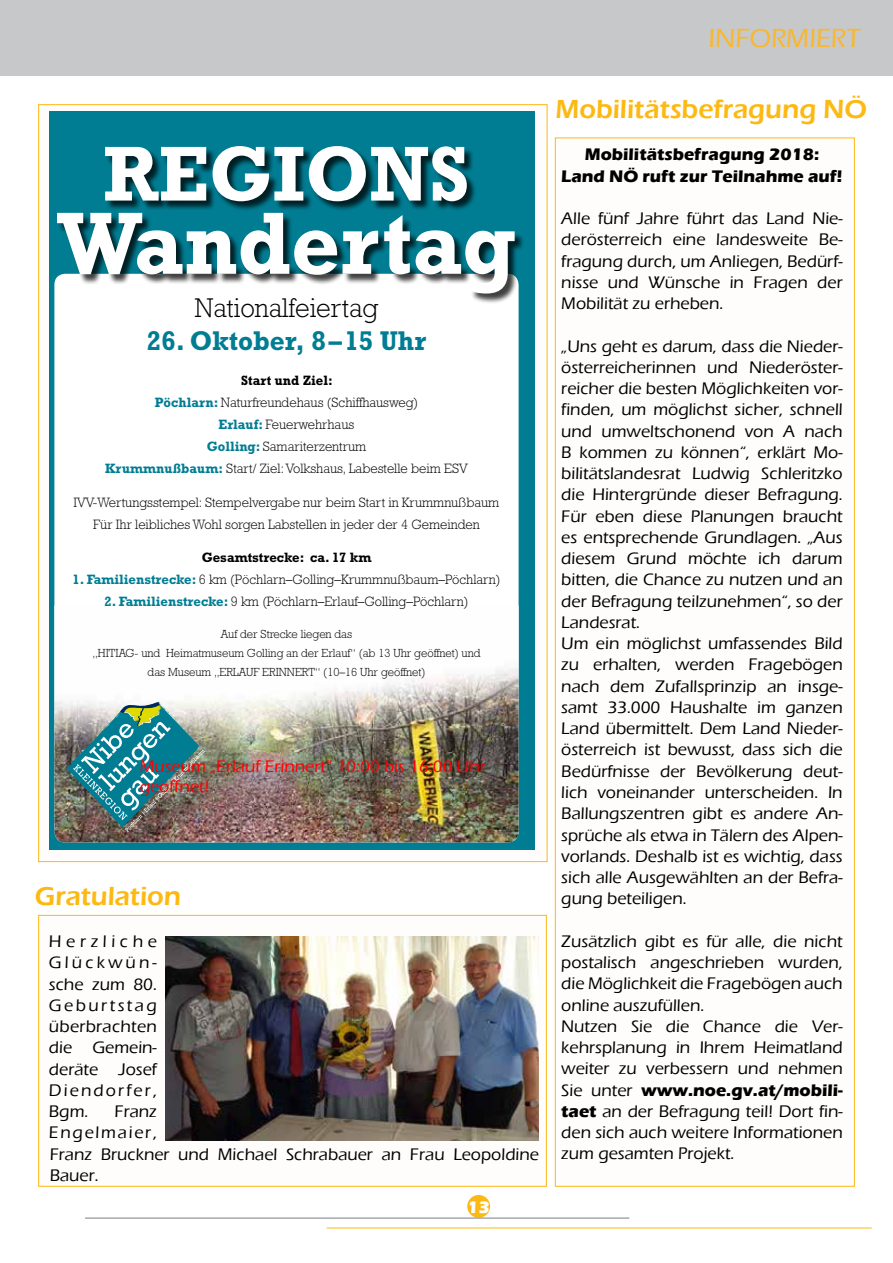
<style>
.page{position:relative;width:893px;height:1263px;background:#fff}
.page>*{position:absolute;margin:0;border:0;box-sizing:border-box;transform-origin:0 0}
.t1{font:700 89.7px "Rockwell";color:#fff;scale:.96 1}
.t2{font:700 79.05px "Rockwell";color:#fff;scale:.96 1}
.t3{font:700 27.45px "Rockwell";color:#007d93;scale:.96 1}
.t4{font:300 27.45px "Rockwell";color:#000;scale:.96 1}
.t5{font:600 27px "Eras ITC";color:#fdb913}
.t6{font:500 27px "Eras ITC";color:#fbb729}
.t7{font:500 17.25px/21.3px "Eras ITC";color:#000}
.t8{font:700 17.25px/21.3px "Eras ITC";color:#000;text-align:center}
.t9{font:500 17.25px/20.7px "Eras ITC";color:#f00}
.t10{font:500 17.25px/21.3px "Eras ITC";letter-spacing:.1em;color:#000;text-align:right}
.t11{font:700 17.25px "Eras ITC";color:#fff}
.t12{font:300 13.8px/22px "Rockwell";color:#000;text-align:center;scale:.96 1}
.t13{font:700 13.8px "Rockwell";color:#000;scale:.96 1}
.t14{font:300 11.85px/19.2px "Rockwell";color:#000;text-align:center;scale:.96 1}
.s1{font-weight:700}
.s2{font-weight:700;color:#007d93}
</style>
<div class="page">
<div style="left:0;top:0;width:893px;height:75px;background:#c7c8ca"></div>
<div style="left:467px;top:1195px;width:23px;height:23px;background:#fdb913;border-radius:50%"></div>
<hr style="left:327px;top:1227px;width:545px;height:1px;background:#fdb913">
<hr style="left:85px;top:1217px;width:544px;height:2px;background:#a7a9ac">
<div style="left:555px;top:138px;width:300px;height:1049px;background:#fffcfc;border:1px solid #fdb913"></div>
<div style="left:38px;top:104px;width:509px;height:758px;background:#fffcfc;border:1px solid #fdb913"></div>
<div style="left:50px;top:112px;width:485px;height:738px;background:#007d93"></div>
<div style="left:54px;top:274px;width:465px;height:568px;background:#fff;border-radius:11px"></div>
<img style="left:54px;top:606px;width:465px;height:236px">
<img style="left:67px;top:698px;width:138px;height:134px">
<div style="left:58px;top:147px;width:467px;height:157px;background:#000;opacity:.75"></div>
<div style="left:38px;top:915px;width:509px;height:272px;background:#fffcfc;border:1px solid #fdb913"></div>
<img style="left:166px;top:936px;width:373px;height:204px">
<h3 class="t6" style="left:708px;top:23px;width:153px">INFORMIERT</h3>
<h2 class="t2" style="left:103px;top:127px;width:383px">REGiOnS</h2>
<h1 class="t1" style="left:57px;top:191px;width:479px">Wandertag</h1>
<h3 class="t4" style="left:195px;top:292px;width:192px">Nationalfeiertag</h3>
<h3 class="t3" style="left:147px;top:324px;width:292px">26. Oktober, 8 – 15 Uhr</h3>
<p class="t12" style="left:105px;top:369px;width:379px"><span class="s1">Start und Ziel:<br></span><span class="s2">Pöchlarn:</span> Naturfreundehaus (Schiffhausweg)<br><span class="s2">Erlauf:</span> Feuerwehrhaus<br><span class="s2">Golling:</span> Samariterzentrum<br><span class="s2">Krummnußbaum:</span> Start/ Ziel: Volkshaus, Labestelle beim ESV</p>
<p class="t12" style="left:74px;top:491px;width:445px">IVV-Wertungsstempel: Stempelvergabe nur beim Start in Krummnußbaum<br>Für Ihr leibliches Wohl sorgen Labstellen in jeder der 4 Gemeinden</p>
<p class="t13" style="left:202px;top:550px;width:178px">Gesamtstrecke: ca. 17 km</p>
<p class="t12" style="left:73px;top:569px;width:447px"><span class="s2">1. Familienstrecke:</span> 6 km (Pöchlarn–Golling–Krummnußbaum–Pöchlarn)</p>
<p class="t12" style="left:105px;top:591px;width:381px"><span class="s2">2. Familienstrecke:</span> 9 km (Pöchlarn–Erlauf–Golling–Pöchlarn)</p>
<p class="t14" style="left:92px;top:624px;width:406px">Auf der Strecke liegen das<br>„HITIAG- und Heimatmuseum Golling an der Erlauf“ (ab 13 Uhr geöffnet) und das Museum „ERLAUF ERINNERT“ (10–16 Uhr geöffnet)</p>
<p class="t9" style="left:140px;top:756px;width:348px">Museum „Erlauf Erinnert“ 10:00 bis 16:00 Uhr geöffnet!</p>
<h3 class="t5" style="left:35px;top:880px;width:148px">Gratulation</h3>
<p class="t7" style="left:49px;top:931px;width:110px;text-align:justify">Herzliche Glückwün&shy;sche zum 80.<br>Geburtstag überbrachten die Gemein&shy;deräte Josef Diendorfer, Bgm.</p>
<p class="t10" style="left:49px;top:1101px;width:110px">Franz<br>Engelmaier,</p>
<p class="t7" style="left:50px;top:1143px;width:491px">Franz Bruckner und Michael Schrabauer an Frau Leopoldine<br>Bauer.</p>
<p class="t11" style="left:467px;top:1198px;width:24px">13</p>
<h3 class="t5" style="left:556px;top:94px;width:313px">Mobilitätsbefragung NÖ</h3>
<p class="t8" style="left:561px;top:144px;width:283px">Mobilitätsbefragung 2018:<br>Land NÖ ruft zur Teilnahme auf!</p>
<p class="t7" style="left:561px;top:208px;width:283px;text-align:justify">Alle fünf Jahre führt das Land Nie&shy;derösterreich eine landesweite Be&shy;fragung durch, um Anliegen, Bedürf&shy;nisse und Wünsche in Fragen der Mobilität zu erheben.</p>
<p class="t7" style="left:561px;top:335px;width:283px">„Uns geht es darum, dass die Nieder&shy;österreicherinnen und Niederöster&shy;reicher die besten Möglichkeiten vor&shy;finden, um möglichst sicher, schnell und umweltschonend von A nach B kommen zu können“, erklärt Mo&shy;bilitätslandesrat Ludwig Schleritzko die Hintergründe dieser Befragung.<br>Für eben diese Planungen braucht es entsprechende Grundlagen. „Aus diesem Grund möchte ich darum bitten, die Chance zu nutzen und an der Befragung teilzunehmen“, so der Landesrat.<br>Um ein möglichst umfassendes Bild zu erhalten, werden Fragebögen nach dem Zufallsprinzip an insge&shy;samt 33.000 Haushalte im ganzen Land übermittelt. Dem Land Nieder&shy;österreich ist bewusst, dass sich die Bedürfnisse der Bevölkerung deut&shy;lich voneinander unterscheiden. In Ballungszentren gibt es andere An&shy;sprüche als etwa in Tälern des Alpen&shy;vorlands. Deshalb ist es wichtig, dass sich alle Ausgewählten an der Befra&shy;gung beteiligen.</p>
<p class="t7" style="left:561px;top:930px;width:283px">Zusätzlich gibt es für alle, die nicht postalisch angeschrieben wurden, die Möglichkeit die Fragebögen auch online auszufüllen.<br>Nutzen Sie die Chance die Ver&shy;kehrsplanung in Ihrem Heimatland weiter zu verbessern und nehmen<br>Sie unter <span class="s1">www.noe.gv.at/mobili&shy;taet</span> an der Befragung teil! Dort fin&shy;den sich auch weitere Informationen zum gesamten Projekt.</p>
</div>
